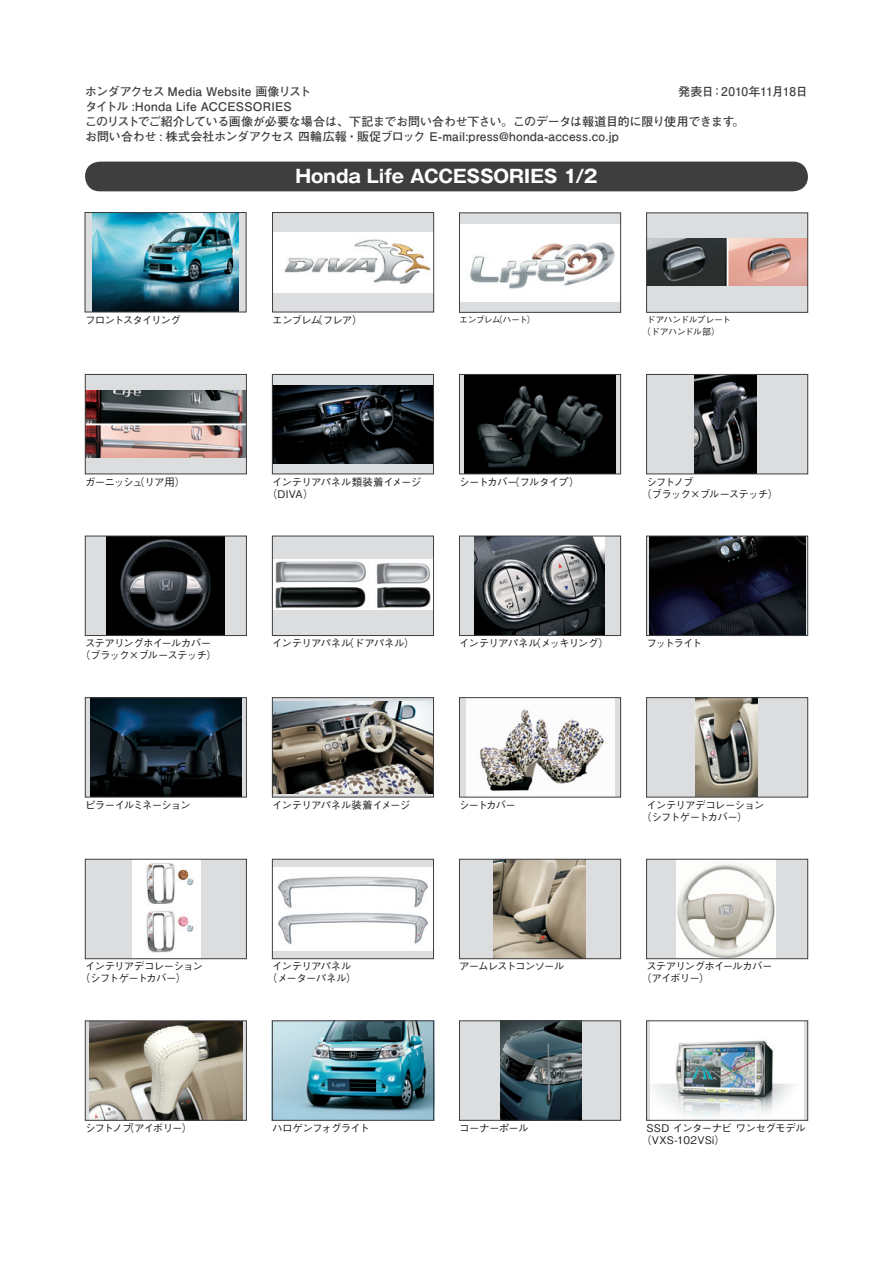
<style>
.page{position:relative;width:893px;height:1263px;background:#fff}
.page>*{position:absolute;margin:0;border:0;box-sizing:border-box;transform-origin:0 0}
.t1{font:700 18px "Gothic MB101 Pro";letter-spacing:-.01em;color:#fff}
.t2{font:700 12px "Futo Go B101 Pro";letter-spacing:-.005em;color:#3e3e3f}
.t3{font:700 12px "Futo Go B101 Pro";letter-spacing:-.03em;color:#3e3e3f}
.t4{font:700 12px "Futo Go B101 Pro";letter-spacing:.015em;color:#3e3e3f}
.t5{font:500 10.5px "Gothic BBB Pro";letter-spacing:-.08em;color:#231f20}
.t6{font:500 10.5px "Gothic BBB Pro";letter-spacing:-.055em;color:#231f20}
.t7{font:500 10.5px "Gothic BBB Pro";letter-spacing:-.05em;color:#231f20}
.t8{font:500 10.5px "Gothic BBB Pro";letter-spacing:-.105em;color:#231f20}
.t9{font:500 10.5px "Gothic BBB Pro";letter-spacing:.01em;color:#231f20}
.t10{font:500 10.5px "Gothic BBB Pro";letter-spacing:-.1em;color:#231f20}
.t11{font:500 10.5px "Gothic BBB Pro";letter-spacing:-.06em;color:#231f20}
.t12{font:500 9px "Gothic BBB Pro";letter-spacing:-.075em;color:#231f20}
.t13{font:500 9px "Gothic BBB Pro";letter-spacing:-.055em;color:#231f20}
</style>
<div class="page">
<div style="left:646px;top:213px;width:162px;height:100px;background:#dcdddf"></div>
<div style="left:85px;top:374px;width:162px;height:100px;background:#dcdddf"></div>
<div style="left:272px;top:374px;width:162px;height:100px;background:#dcdddf"></div>
<div style="left:646px;top:374px;width:162px;height:100px;background:#dcdddf"></div>
<div style="left:85px;top:536px;width:162px;height:100px;background:#dcdddf"></div>
<div style="left:85px;top:697px;width:162px;height:100px;background:#dcdddf"></div>
<div style="left:646px;top:859px;width:162px;height:100px;background:#dcdddf"></div>
<div style="left:85px;top:1020px;width:162px;height:100px;background:#dcdddf"></div>
<div style="left:272px;top:212px;width:162px;height:100px;background:#dcdddf"></div>
<div style="left:459px;top:374px;width:162px;height:100px;background:#dcdddf"></div>
<div style="left:272px;top:536px;width:162px;height:100px;background:#dcdddf"></div>
<div style="left:459px;top:536px;width:162px;height:100px;background:#dcdddf"></div>
<div style="left:272px;top:697px;width:162px;height:100px;background:#dcdddf"></div>
<div style="left:459px;top:697px;width:162px;height:100px;background:#dcdddf"></div>
<div style="left:646px;top:697px;width:162px;height:100px;background:#dcdddf"></div>
<div style="left:85px;top:859px;width:162px;height:100px;background:#dcdddf"></div>
<div style="left:272px;top:859px;width:162px;height:100px;background:#dcdddf"></div>
<div style="left:459px;top:859px;width:162px;height:100px;background:#dcdddf"></div>
<div style="left:459px;top:1020px;width:162px;height:100px;background:#dcdddf"></div>
<div style="left:459px;top:213px;width:162px;height:100px;background:#dcdddf"></div>
<svg style="left:648px;top:1022px;width:158px;height:96px"></svg>
<div style="left:85px;top:212px;width:161px;height:100px;background:#dcdddf"></div>
<img style="left:92px;top:214px;width:147px;height:96px">
<img style="left:694px;top:376px;width:62px;height:96px">
<img style="left:107px;top:538px;width:118px;height:96px">
<img style="left:91px;top:699px;width:151px;height:96px">
<img style="left:676px;top:861px;width:100px;height:96px">
<img style="left:89px;top:1022px;width:154px;height:96px">
<img style="left:274px;top:1022px;width:158px;height:96px">
<img style="left:274px;top:232px;width:158px;height:60px">
<img style="left:464px;top:376px;width:151px;height:96px">
<img style="left:274px;top:559px;width:158px;height:50px">
<img style="left:475px;top:538px;width:129px;height:96px">
<img style="left:649px;top:538px;width:157px;height:96px">
<img style="left:274px;top:701px;width:158px;height:93px">
<img style="left:466px;top:699px;width:148px;height:96px">
<img style="left:696px;top:699px;width:61px;height:96px">
<img style="left:132px;top:861px;width:68px;height:96px">
<img style="left:274px;top:868px;width:158px;height:83px">
<img style="left:494px;top:861px;width:91px;height:96px">
<img style="left:500px;top:1022px;width:82px;height:96px">
<img style="left:651px;top:1022px;width:152px;height:96px">
<img style="left:461px;top:224px;width:158px;height:77px">
<img style="left:648px;top:239px;width:158px;height:47px">
<img style="left:87px;top:390px;width:158px;height:67px">
<img style="left:274px;top:386px;width:158px;height:77px">
<div style="left:85px;top:212px;width:161px;height:100px;border:1px solid #3e3e3f"></div>
<div style="left:459px;top:213px;width:162px;height:100px;border:1px solid #3e3e3f"></div>
<div style="left:646px;top:213px;width:162px;height:100px;border:1px solid #3e3e3f"></div>
<div style="left:85px;top:374px;width:162px;height:100px;border:1px solid #3e3e3f"></div>
<div style="left:272px;top:374px;width:162px;height:100px;border:1px solid #3e3e3f"></div>
<div style="left:646px;top:374px;width:162px;height:100px;border:1px solid #3e3e3f"></div>
<div style="left:85px;top:536px;width:162px;height:100px;border:1px solid #3e3e3f"></div>
<div style="left:85px;top:697px;width:162px;height:100px;border:1px solid #3e3e3f"></div>
<div style="left:646px;top:859px;width:162px;height:100px;border:1px solid #3e3e3f"></div>
<div style="left:85px;top:1020px;width:162px;height:100px;border:1px solid #3e3e3f"></div>
<div style="left:272px;top:1020px;width:162px;height:100px;border:1px solid #3e3e3f"></div>
<div style="left:272px;top:212px;width:162px;height:100px;border:1px solid #3e3e3f"></div>
<div style="left:459px;top:374px;width:162px;height:100px;border:1px solid #3e3e3f"></div>
<div style="left:272px;top:536px;width:162px;height:100px;border:1px solid #3e3e3f"></div>
<div style="left:459px;top:536px;width:162px;height:100px;border:1px solid #3e3e3f"></div>
<div style="left:646px;top:536px;width:162px;height:100px;border:1px solid #3e3e3f"></div>
<div style="left:272px;top:697px;width:162px;height:100px;border:1px solid #3e3e3f"></div>
<div style="left:459px;top:697px;width:162px;height:100px;border:1px solid #3e3e3f"></div>
<div style="left:646px;top:697px;width:162px;height:100px;border:1px solid #3e3e3f"></div>
<div style="left:85px;top:859px;width:162px;height:100px;border:1px solid #3e3e3f"></div>
<div style="left:272px;top:859px;width:162px;height:100px;border:1px solid #3e3e3f"></div>
<div style="left:459px;top:859px;width:162px;height:100px;border:1px solid #3e3e3f"></div>
<div style="left:459px;top:1020px;width:162px;height:100px;border:1px solid #3e3e3f"></div>
<div style="left:646px;top:1020px;width:162px;height:100px;border:1px solid #3e3e3f"></div>
<div style="left:85px;top:162px;width:723px;height:29px;background:#3e3e3f;border-radius:15px"></div>
<p class="t2" style="left:85px;top:81px;width:228px">ホンダアクセス Media Website 画像リスト</p>
<p class="t4" style="left:85px;top:96px;width:208px">タイトル :Honda Life ACCESSORIES</p>
<p class="t3" style="left:85px;top:111px;width:661px">このリストでご紹介している画像が必要な場合は、下記までお問い合わせ下さい。このデータは報道目的に限り使用できます。</p>
<p class="t2" style="left:85px;top:126px;width:535px">お問い合わせ : 株式会社ホンダアクセス 四輪広報・販促ブロック E-mail:press@honda-access.co.jp</p>
<p class="t1" style="left:295px;top:161px;width:303px">Honda Life ACCESSORIES 1/2</p>
<p class="t2" style="left:678px;top:81px;width:131px">発表日：2010年11月18日</p>
<p class="t10" style="left:85px;top:312px;width:98px">フロントスタイリング</p>
<p class="t5" style="left:272px;top:312px;width:92px">エンブレム（フレア）</p>
<p class="t12" style="left:459px;top:312px;width:78px">エンブレム（ハート）</p>
<p class="t12" style="left:646px;top:312px;width:86px">ドアハンドルプレート</p>
<p class="t13" style="left:642px;top:324px;width:80px">（ドアハンドル部）</p>
<p class="t5" style="left:85px;top:473px;width:102px">ガーニッシュ（リア用）</p>
<p class="t5" style="left:272px;top:473px;width:151px">インテリアパネル類装着イメージ</p>
<p class="t5" style="left:267px;top:485px;width:48px">（DIVA）</p>
<p class="t5" style="left:459px;top:473px;width:122px">シートカバー（フルタイプ）</p>
<p class="t5" style="left:646px;top:473px;width:49px">シフトノブ</p>
<p class="t5" style="left:641px;top:485px;width:139px">（ブラック×ブルーステッチ）</p>
<p class="t5" style="left:85px;top:635px;width:128px">ステアリングホイールカバー</p>
<p class="t5" style="left:80px;top:647px;width:139px">（ブラック×ブルーステッチ）</p>
<p class="t7" style="left:272px;top:635px;width:144px">インテリアパネル（ドアパネル）</p>
<p class="t5" style="left:459px;top:635px;width:151px">インテリアパネル（メッキリング）</p>
<p class="t5" style="left:646px;top:635px;width:57px">フットライト</p>
<p class="t5" style="left:85px;top:796px;width:107px">ピラーイルミネーション</p>
<p class="t5" style="left:272px;top:796px;width:140px">インテリアパネル装着イメージ</p>
<p class="t5" style="left:459px;top:796px;width:58px">シートカバー</p>
<p class="t5" style="left:646px;top:796px;width:119px">インテリアデコレーション</p>
<p class="t5" style="left:641px;top:808px;width:108px">（シフトゲートカバー）</p>
<p class="t5" style="left:85px;top:958px;width:119px">インテリアデコレーション</p>
<p class="t5" style="left:80px;top:970px;width:108px">（シフトゲートカバー）</p>
<p class="t5" style="left:272px;top:958px;width:81px">インテリアパネル</p>
<p class="t11" style="left:267px;top:970px;width:91px">（メーターパネル）</p>
<p class="t5" style="left:459px;top:958px;width:106px">アームレストコンソール</p>
<p class="t5" style="left:646px;top:958px;width:128px">ステアリングホイールカバー</p>
<p class="t5" style="left:641px;top:970px;width:70px">（アイボリー）</p>
<p class="t8" style="left:85px;top:1119px;width:109px">シフトノブ（アイボリー）</p>
<p class="t5" style="left:272px;top:1119px;width:99px">ハロゲンフォグライト</p>
<p class="t5" style="left:459px;top:1119px;width:71px">コーナーポール</p>
<p class="t6" style="left:646px;top:1119px;width:161px">SSD インターナビ ワンセグモデル</p>
<p class="t9" style="left:641px;top:1131px;width:85px">（VXS-102VSi）</p>
</div>
